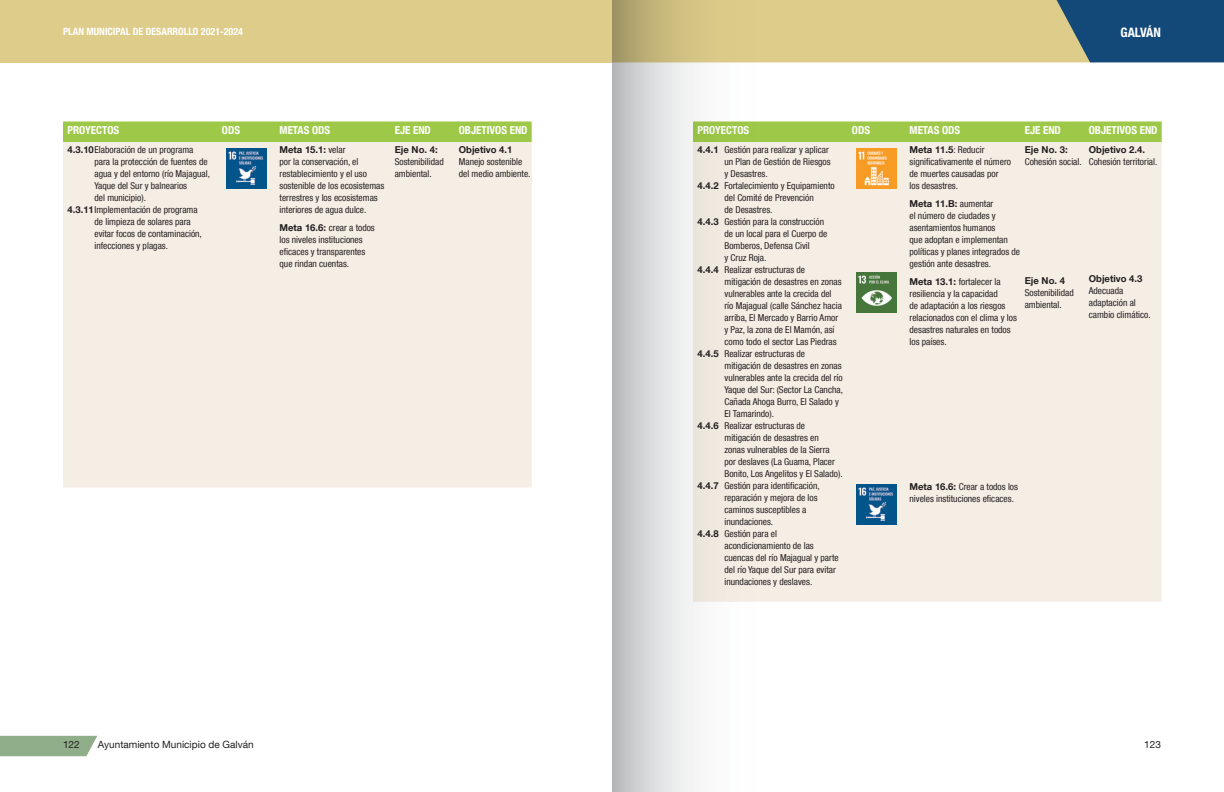
<style>
.page{position:relative;width:1224px;height:792px;background:#fff}
.page>*{position:absolute;margin:0;border:0;box-sizing:border-box;transform-origin:0 0}
.t1{font:700 condensed 13px "Helvetica Neue LT Com";color:#fff}
.t2{font:700 condensed 11px "Helvetica Neue LT Com";color:#fff}
.t3{font:10px "Helvetica Neue LT Com";color:#231f20}
.t4{font:700 condensed 10px "Helvetica Neue LT Com";color:#fff}
.t5{font:condensed 9.5px/12px "Helvetica Neue LT Com";color:#231f20}
.t6{font:700 9.5px "Helvetica Neue LT Com";color:#231f20}
.s1{font-weight:700;font-stretch:normal}
</style>
<div class="page">
<div style="left:793px;top:122px;width:369px;height:20px;background:#9ec948"></div>
<div style="left:793px;top:142px;width:369px;height:460px;background:#f4eee4"></div>
<img style="left:856px;top:149px;width:40px;height:40px">
<img style="left:856px;top:273px;width:40px;height:39px">
<img style="left:856px;top:485px;width:40px;height:39px">
<div style="left:63px;top:122px;width:469px;height:20px;background:#9ec948"></div>
<div style="left:63px;top:142px;width:469px;height:346px;background:#f4eee4"></div>
<img style="left:226px;top:149px;width:40px;height:40px">
<div style="left:0;top:736px;width:97px;height:20px;background:#8fae89"></div>
<svg style="left:793px;top:0;width:431px;height:62px"></svg>
<div style="left:0;top:0;width:612px;height:62px;background:#decd8a"></div>
<svg style="left:612px;top:0;width:181px;height:792px"></svg>
<p class="t4" style="left:63px;top:26px;width:182px">PLAN MUNICIPAL DE DESARROLLO 2021-2024</p>
<h1 class="t1" style="left:1121px;top:25px;width:42px">GALVÁN</h1>
<p class="t2" style="left:68px;top:123px;width:53px">PROYECTOS</p>
<p class="t2" style="left:222px;top:123px;width:20px">ODS</p>
<p class="t2" style="left:280px;top:123px;width:52px">METAS ODS</p>
<p class="t2" style="left:395px;top:123px;width:38px">EJE END</p>
<p class="t2" style="left:459px;top:123px;width:70px">OBJETIVOS END</p>
<p class="t5" style="left:68px;top:144px;width:127px"><span class="s1">4.3.10</span>Elaboración de un programa</p>
<p class="t5" style="left:94px;top:156px;width:115px">para la protección de fuentes de</p>
<p class="t5" style="left:94px;top:168px;width:117px">agua y del entorno (río Majagual,</p>
<p class="t5" style="left:94px;top:180px;width:94px">Yaque del Sur y balnearios</p>
<p class="t5" style="left:94px;top:192px;width:53px">del municipio).</p>
<p class="t5" style="left:68px;top:204px;width:132px"><span class="s1">4.3.11</span>Implementación de programa</p>
<p class="t5" style="left:94px;top:216px;width:98px">de limpieza de solares para</p>
<p class="t5" style="left:94px;top:228px;width:109px">evitar focos de contaminación,</p>
<p class="t5" style="left:94px;top:240px;width:75px">infecciones y plagas.</p>
<p class="t6" style="left:459px;top:144px;width:55px">Objetivo 4.1</p>
<p class="t5" style="left:459px;top:156px;width:73px">Manejo sostenible del medio ambiente.</p>
<p class="t6" style="left:395px;top:144px;width:44px">Eje No. 4:</p>
<p class="t5" style="left:395px;top:156px;width:51px">Sostenibilidad ambiental.</p>
<p class="t5" style="left:280px;top:144px;width:106px"><span class="s1">Meta 15.1:</span> velar<br>por la conservación, el restablecimiento y el uso sostenible de los ecosistemas terrestres y los ecosistemas interiores de agua dulce.</p>
<p class="t5" style="left:280px;top:221px;width:97px"><span class="s1">Meta 16.6:</span> crear a todos los niveles instituciones eficaces y transparentes que rindan cuentas.</p>
<p class="t2" style="left:698px;top:123px;width:53px">PROYECTOS</p>
<p class="t2" style="left:852px;top:123px;width:20px">ODS</p>
<p class="t2" style="left:910px;top:123px;width:52px">METAS ODS</p>
<p class="t2" style="left:1025px;top:123px;width:38px">EJE END</p>
<p class="t2" style="left:1089px;top:123px;width:70px">OBJETIVOS END</p>
<p class="t5" style="left:698px;top:144px;width:133px"><span class="s1">4.4.1</span> Gestión para realizar y aplicar</p>
<p class="t5" style="left:724px;top:156px;width:108px">un Plan de Gestión de Riesgos</p>
<p class="t5" style="left:724px;top:168px;width:45px">y Desastres.</p>
<p class="t5" style="left:698px;top:180px;width:139px"><span class="s1">4.4.2</span> Fortalecimiento y Equipamiento</p>
<p class="t5" style="left:724px;top:192px;width:91px">del Comité de Prevención</p>
<p class="t5" style="left:724px;top:204px;width:49px">de Desastres.</p>
<p class="t5" style="left:698px;top:216px;width:128px"><span class="s1">4.4.3</span> Gestión para la construcción</p>
<p class="t5" style="left:724px;top:228px;width:104px">de un local para el Cuerpo de</p>
<p class="t5" style="left:724px;top:240px;width:87px">Bomberos, Defensa Civil</p>
<p class="t5" style="left:724px;top:252px;width:43px">y Cruz Roja.</p>
<p class="t5" style="left:698px;top:264px;width:109px"><span class="s1">4.4.4</span> Realizar estructuras de</p>
<p class="t5" style="left:724px;top:276px;width:119px">mitigación de desastres en zonas</p>
<p class="t5" style="left:724px;top:288px;width:109px">vulnerables ante la crecida del</p>
<p class="t5" style="left:724px;top:300px;width:119px">río Majagual (calle Sánchez hacia</p>
<p class="t5" style="left:724px;top:312px;width:115px">arriba, El Mercado y Barrio Amor</p>
<p class="t5" style="left:724px;top:324px;width:112px">y Paz, la zona de El Mamón, así</p>
<p class="t5" style="left:724px;top:336px;width:114px">como todo el sector Las Piedras</p>
<p class="t5" style="left:698px;top:348px;width:109px"><span class="s1">4.4.5</span> Realizar estructuras de</p>
<p class="t5" style="left:724px;top:360px;width:119px">mitigación de desastres en zonas</p>
<p class="t5" style="left:724px;top:372px;width:120px">vulnerables ante la crecida del río</p>
<p class="t5" style="left:724px;top:384px;width:120px">Yaque del Sur: (Sector La Cancha,</p>
<p class="t5" style="left:724px;top:396px;width:116px">Cañada Ahoga Burro, El Salado y</p>
<p class="t5" style="left:724px;top:408px;width:51px">El Tamarindo).</p>
<p class="t5" style="left:698px;top:420px;width:109px"><span class="s1">4.4.6</span> Realizar estructuras de</p>
<p class="t5" style="left:724px;top:432px;width:96px">mitigación de desastres en</p>
<p class="t5" style="left:724px;top:444px;width:107px">zonas vulnerables de la Sierra</p>
<p class="t5" style="left:724px;top:456px;width:112px">por deslaves (La Guama, Placer</p>
<p class="t5" style="left:724px;top:468px;width:120px">Bonito, Los Angelitos y El Salado).</p>
<p class="t5" style="left:698px;top:480px;width:124px"><span class="s1">4.4.7</span> Gestión para identificación,</p>
<p class="t5" style="left:724px;top:492px;width:95px">reparación y mejora de los</p>
<p class="t5" style="left:724px;top:504px;width:83px">caminos susceptibles a</p>
<p class="t5" style="left:724px;top:516px;width:50px">inundaciones.</p>
<p class="t5" style="left:698px;top:528px;width:81px"><span class="s1">4.4.8</span> Gestión para el</p>
<p class="t5" style="left:724px;top:540px;width:91px">acondicionamiento de las</p>
<p class="t5" style="left:724px;top:552px;width:116px">cuencas del río Majagual y parte</p>
<p class="t5" style="left:724px;top:564px;width:113px">del río Yaque del Sur para evitar</p>
<p class="t5" style="left:724px;top:576px;width:89px">inundaciones y deslaves.</p>
<p class="t6" style="left:1089px;top:144px;width:58px">Objetivo 2.4.</p>
<p class="t5" style="left:1089px;top:156px;width:70px">Cohesión territorial.</p>
<p class="t6" style="left:1025px;top:144px;width:44px">Eje No. 3:</p>
<p class="t5" style="left:1025px;top:156px;width:58px">Cohesión social.</p>
<p class="t5" style="left:910px;top:144px;width:103px"><span class="s1">Meta 11.5</span>: Reducir significativamente el número de muertes causadas por<br>los desastres.</p>
<p class="t5" style="left:910px;top:197px;width:112px"><span class="s1">Meta 11.B:</span> aumentar<br>el número de ciudades y asentamientos humanos<br>que adoptan e implementan políticas y planes integrados de gestión ante desastres.</p>
<p class="t5" style="left:910px;top:275px;width:109px"><span class="s1">Meta 13.1:</span> fortalecer la resiliencia y la capacidad<br>de adaptación a los riesgos relacionados con el clima y los desastres naturales en todos los países.</p>
<p class="t6" style="left:1089px;top:273px;width:55px">Objetivo 4.3</p>
<p class="t5" style="left:1089px;top:284px;width:63px">Adecuada adaptación al cambio climático.</p>
<p class="t6" style="left:1025px;top:275px;width:42px">Eje No. 4</p>
<p class="t5" style="left:1025px;top:286px;width:51px">Sostenibilidad ambiental.</p>
<p class="t5" style="left:910px;top:481px;width:110px"><span class="s1">Meta 16.6:</span> Crear a todos los niveles instituciones eficaces.</p>
<p class="t3" style="left:98px;top:738px;width:157px">Ayuntamiento Municipio de Galván</p>
<p class="t3" style="left:63px;top:738px;width:18px">122</p>
<p class="t3" style="left:1144px;top:738px;width:18px">123</p>
</div>
